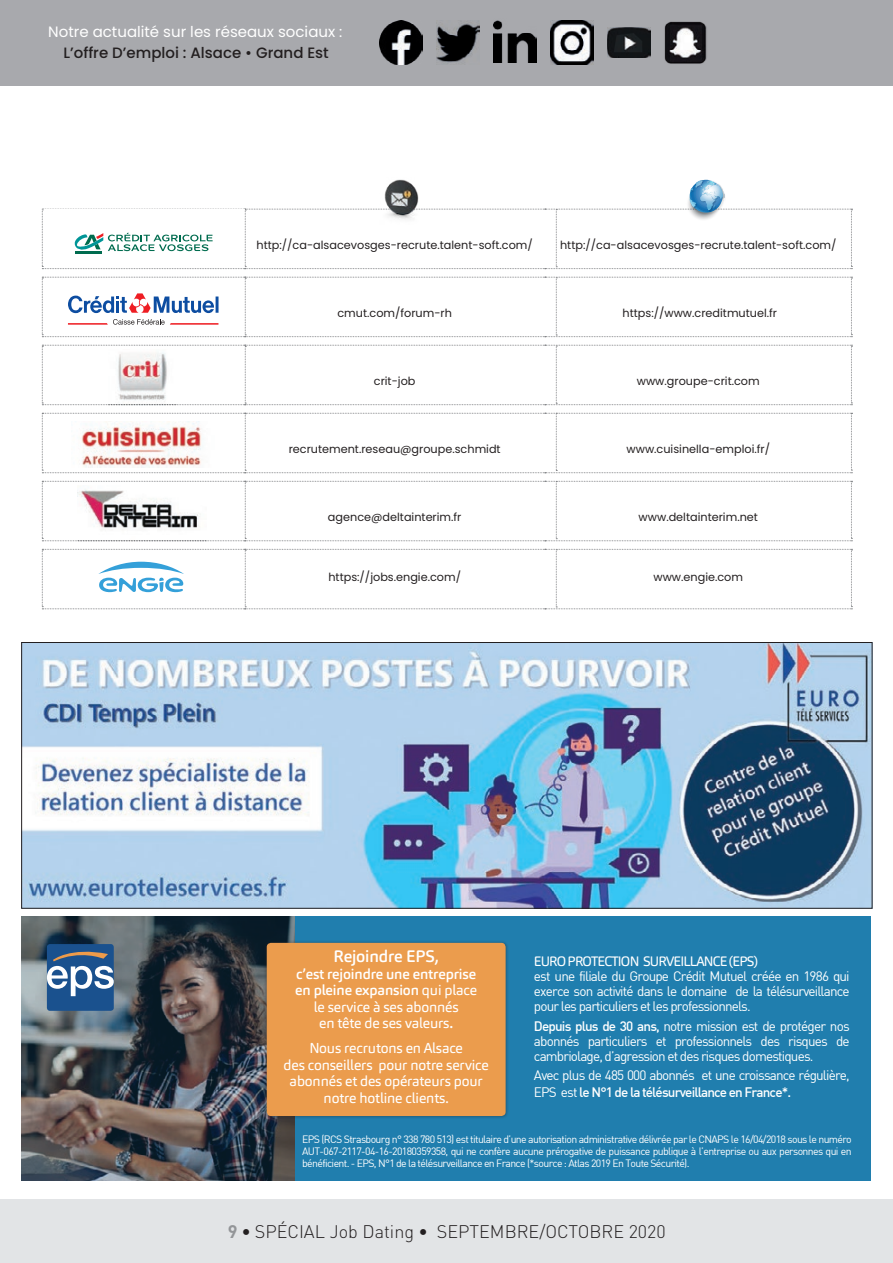
<style>
.page{position:relative;width:893px;height:1263px;background:#fff}
.page>*{position:absolute;margin:0;border:0;box-sizing:border-box;transform-origin:0 0}
.t1{font:300 18px "DINOT";color:#231f20}
.t2{font:500 16.5px "Carnas";letter-spacing:-.01em;color:#fff}
.t3{font:15px "Poppins";color:#fff}
.t4{font:500 15px "Poppins";color:#231f20}
.t5{font:14.25px/16.5px "Carnas";letter-spacing:-.01em;color:#fff;text-align:center}
.t6{font:13.5px/15px "DIN";letter-spacing:-.065em;color:#fff;text-align:justify}
.t7{font:13.5px "Carnas";letter-spacing:-.06em;color:#fff}
.t8{font:11.25px "Poppins";color:#231f20}
.t9{font:10.5px/12px "DIN";letter-spacing:-.06em;color:#fff;text-align:justify}
.s1{font-weight:500}
.s2{font-size:16.5px}
.s3{font-weight:700;color:#939598}
.s4{font-weight:700}
</style>
<div class="page">
<div style="left:0;top:0;width:893px;height:85px;background:#a8a9ad"></div>
<div style="left:0;top:1199px;width:893px;height:64px;background:#e2e4e6"></div>
<img style="left:379px;top:21px;width:43px;height:43px">
<img style="left:436px;top:21px;width:43px;height:43px">
<img style="left:493px;top:20px;width:43px;height:42px">
<img style="left:550px;top:21px;width:43px;height:43px">
<img style="left:607px;top:28px;width:43px;height:30px">
<img style="left:664px;top:21px;width:43px;height:43px">
<svg style="left:42px;top:345px;width:810px;height:60px"></svg>
<svg style="left:42px;top:413px;width:810px;height:60px"></svg>
<svg style="left:42px;top:481px;width:810px;height:60px"></svg>
<svg style="left:42px;top:179px;width:810px;height:90px"></svg>
<svg style="left:42px;top:277px;width:810px;height:60px"></svg>
<img style="left:108px;top:349px;width:68px;height:57px">
<img style="left:72px;top:421px;width:143px;height:46px">
<img style="left:78px;top:485px;width:128px;height:56px">
<svg style="left:42px;top:549px;width:810px;height:60px"></svg>
<img style="left:23px;top:644px;width:847px;height:263px">
<div style="left:22px;top:916px;width:849px;height:265px;background:#207eae"></div>
<img style="left:22px;top:916px;width:272px;height:265px">
<div style="left:47px;top:944px;width:67px;height:67px;background:#1a518e;border-radius:3px"></div>
<svg style="left:47px;top:946px;width:67px;height:50px"></svg>
<div style="left:264px;top:940px;width:245px;height:179px;background:#231f20;opacity:.4"></div>
<div style="left:267px;top:943px;width:239px;height:173px;background:#eb9c4d;border-radius:4px"></div>
<p class="t3" style="left:48px;top:23px;width:296px">Notre actualité sur les réseaux sociaux :</p>
<p class="t4" style="left:63px;top:44px;width:267px">L’offre D’emploi : Alsace • Grand Est</p>
<p class="t8" style="left:256px;top:239px;width:278px">http://ca-alsacevosges-recrute.talent-soft.com/</p>
<p class="t8" style="left:560px;top:239px;width:278px">http://ca-alsacevosges-recrute.talent-soft.com/</p>
<p class="t8" style="left:337px;top:307px;width:116px">cmut.com/forum-rh</p>
<p class="t8" style="left:622px;top:307px;width:156px">https://www.creditmutuel.fr</p>
<p class="t8" style="left:374px;top:375px;width:43px">crit-job</p>
<p class="t8" style="left:637px;top:375px;width:124px">www.groupe-crit.com</p>
<p class="t8" style="left:289px;top:443px;width:214px">recrutement.reseau@groupe.schmidt</p>
<p class="t8" style="left:626px;top:443px;width:145px">www.cuisinella-emploi.fr/</p>
<p class="t8" style="left:328px;top:511px;width:135px">agence@deltainterim.fr</p>
<p class="t8" style="left:639px;top:511px;width:121px">www.deltainterim.net</p>
<p class="t8" style="left:328px;top:570px;width:134px">https://jobs.engie.com/</p>
<p class="t8" style="left:653px;top:570px;width:91px">www.engie.com</p>
<p class="t2" style="left:334px;top:946px;width:107px">Rejoindre EPS,</p>
<p class="t5" style="left:295px;top:965px;width:183px"><span class="s1">c’est rejoindre une entreprise en pleine expansion</span> qui place le service à ses abonnés<br>en tête de ses valeurs<span class="s2">.</span></p>
<p class="t5" style="left:284px;top:1040px;width:207px">Nous recrutons en Alsace<br>des conseillers pour notre service abonnés et des opérateurs pour notre hotline clients.</p>
<p class="t7" style="left:534px;top:953px;width:226px">EURO PROTECTION SURVEILLANCE (EPS)</p>
<p class="t6" style="left:534px;top:969px;width:317px">est une filiale du Groupe Crédit Mutuel créée en 1986 qui exerce son activité dans le domaine de la télésurveillance pour les particuliers et les professionnels.</p>
<p class="t6" style="left:534px;top:1018px;width:317px"><span class="s1">Depuis plus de 30 ans,</span> notre mission est de protéger nos abonnés particuliers et professionnels des risques de cambriolage, d’agression et des risques domestiques.</p>
<p class="t6" style="left:534px;top:1066px;width:317px;line-height:17.1px">Avec plus de 485 000 abonnés et une croissance régulière,<br>EPS est <span class="s1">le N°1 de la télésurveillance en France*.</span></p>
<p class="t9" style="left:302px;top:1133px;width:551px">EPS (RCS Strasbourg n° 338 780 513) est titulaire d’une autorisation administrative délivrée par le CNAPS le 16/04/2018 sous le numéro AUT-067-2117-04-16-20180359358, qui ne confère aucune prérogative de puissance publique à l’entreprise ou aux personnes qui en bénéficient. - EPS, N°1 de la télésurveillance en France (*source : Atlas 2019 En Toute Sécurité).</p>
<h1 class="t1" style="left:228px;top:1220px;width:439px"><span class="s3">9</span> <span class="s4">•</span> SPÉCIAL Job Dating <span class="s4">•</span> SEPTEMBRE/OCTOBRE 2020</h1>
</div>
